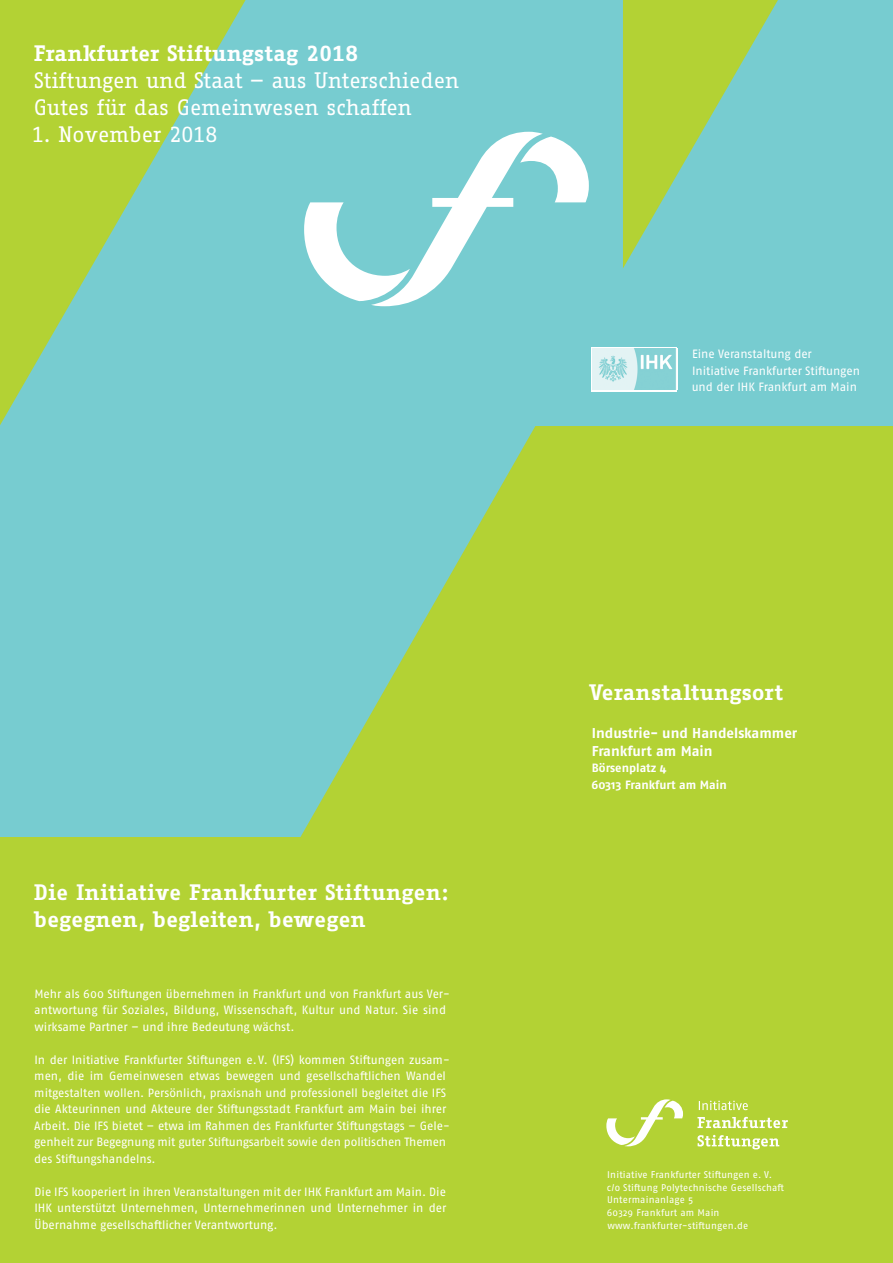
<style>
.page{position:relative;width:893px;height:1263px;background:#fff}
.page>*{position:absolute;margin:0;border:0;box-sizing:border-box;transform-origin:0 0}
.t1{font:700 21.75px/27px "Fago Correspondence Serif OT";letter-spacing:.02em;color:#fff}
.t2{font:21.75px/27px "Fago Correspondence Serif OT";letter-spacing:-.01em;color:#fff}
.t3{font:700 14.25px/18px "Fago OT";color:#fff}
.t4{font:12px/16.5px "Fago OT";letter-spacing:-.005em;color:#fff}
.t5{font:700 12px/16.5px "Fago OT";color:#fff}
.t6{font:9.75px/12.8px "Fago OT";letter-spacing:.015em;color:#fff}
</style>
<div class="page">
<div style="left:0;top:408px;width:893px;height:855px;background:#77ccd0"></div>
<svg style="left:300px;top:426px;width:593px;height:412px;fill:#b3d234"></svg>
<div style="left:0;top:838px;width:893px;height:425px;background:#b3d234"></div>
<svg style="left:606px;top:1099px;width:182px;height:50px"></svg>
<div style="left:0;top:0;width:893px;height:425px;background:#77ccd0"></div>
<svg style="left:623px;top:0;width:155px;height:268px"></svg>
<svg style="left:0;top:0;width:246px;height:425px"></svg>
<svg style="left:304px;top:132px;width:285px;height:174px"></svg>
<div style="left:591px;top:347px;width:86px;height:44px;background:#e3f3f4"></div>
<img style="left:599px;top:348px;width:78px;height:42px">
<h1 class="t1" style="left:34px;top:40px;width:326px">Frankfurter Stiftungstag 2018</h1>
<h1 class="t2" style="left:34px;top:67px;width:427px">Stiftungen und Staat — aus Unterschieden<br>Gutes für das Gemeinwesen schaffen</h1>
<h1 class="t2" style="left:32px;top:121px;width:187px">1. November 2018</h1>
<h1 class="t1" style="left:34px;top:877px;width:326px">Frankfurter Stiftungstag 2018</h1>
<h1 class="t2" style="left:34px;top:905px;width:81px">Stiftung</h1>
<h1 class="t2" style="left:146px;top:905px;width:315px">und Staat — aus Unterschieden</h1>
<h1 class="t1" style="left:34px;top:879px;width:417px">Die Initiative Frankfurter Stiftungen: begegnen, begleiten, bewegen</h1>
<p class="t4" style="left:34px;top:985px;width:417px">Mehr als 600 Stiftungen übernehmen in Frankfurt und von Frankfurt aus Ver&shy;antwortung für Soziales, Bildung, Wissenschaft, Kultur und Natur. Sie sind wirksame Partner – und ihre Bedeutung wächst.</p>
<p class="t4" style="left:34px;top:1051px;width:417px">In der Initiative Frankfurter Stiftungen e. V. (IFS) kommen Stiftungen zusam&shy;men, die im Gemeinwesen etwas bewegen und gesellschaftlichen Wandel mitgestalten wollen. Persönlich, praxisnah und professionell begleitet die IFS die Akteurinnen und Akteure der Stiftungsstadt Frankfurt am Main bei ihrer Arbeit. Die IFS bietet – etwa im Rahmen des Frankfurter Stiftungstags – Gele&shy;genheit zur Begegnung mit guter Stiftungsarbeit sowie den politischen Themen des Stiftungshandelns.</p>
<p class="t4" style="left:34px;top:1183px;width:413px;text-align:justify">Die IFS kooperiert in ihren Veranstaltungen mit der IHK Frankfurt am Main. Die IHK unterstützt Unternehmen, Unternehmerinnen und Unternehmer in der Übernahme gesellschaftlicher Verantwortung.</p>
<p class="t4" style="left:692px;top:346px;width:170px">Eine Veranstaltung der<br>Initiative Frankfurter Stiftungen und der IHK Frankfurt am Main</p>
<h1 class="t1" style="left:589px;top:678px;width:196px">Veranstaltungsort</h1>
<p class="t3" style="left:592px;top:724px;width:207px">Industrie- und Handelskammer<br>Frankfurt am Main</p>
<p class="t5" style="left:591px;top:760px;width:137px">Börsenplatz 4<br>60313 Frankfurt am Main</p>
<p class="t6" style="left:607px;top:1168px;width:179px">Initiative Frankfurter Stiftungen e. V. c/o Stiftung Polytechnische Gesellschaft<br>Untermainanlage 5<br>60329 Frankfurt am Main www.frankfurter-stiftungen.de</p>
<p class="t4" style="left:692px;top:1183px;width:121px">Eine Veranstaltung der</p>
</div>
